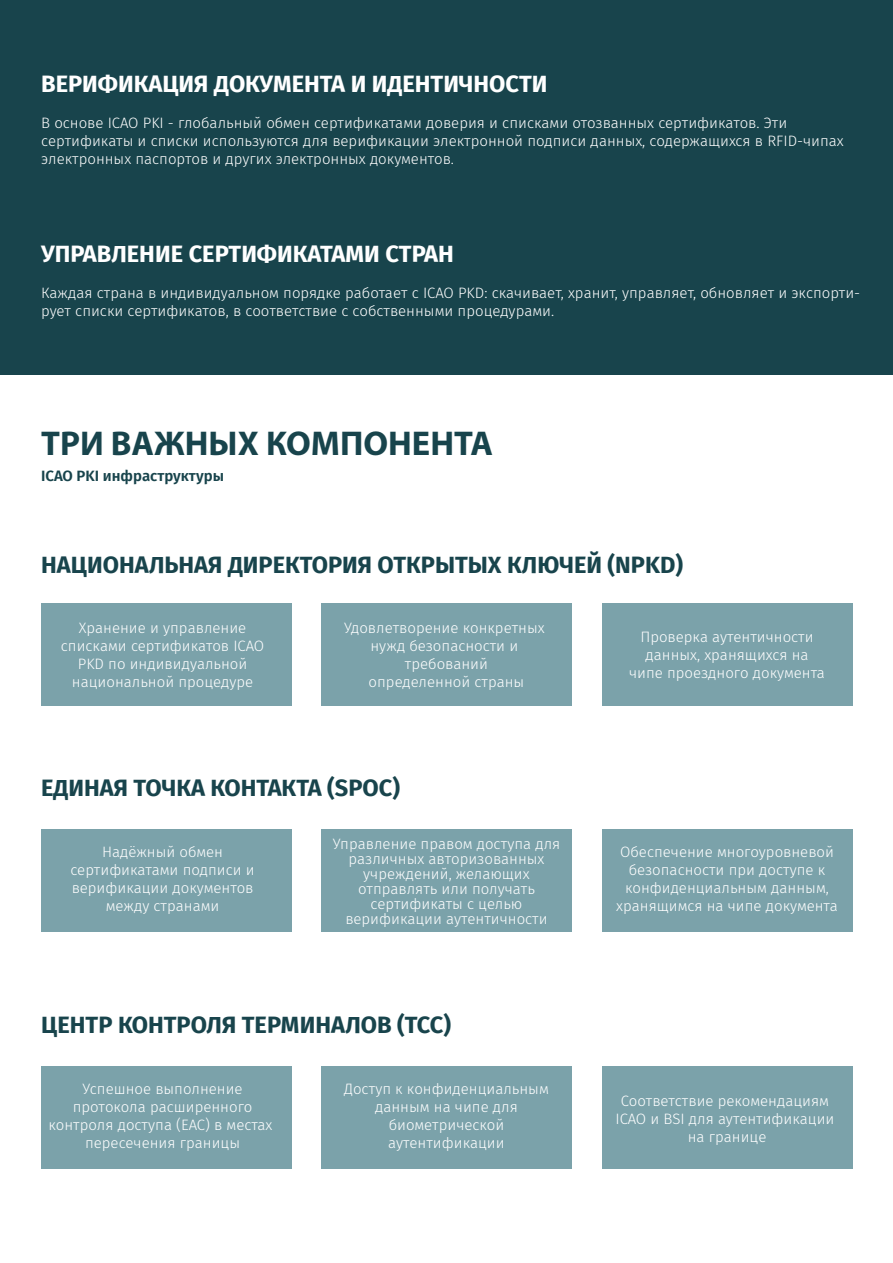
<style>
.page{position:relative;width:893px;height:1263px;background:#fff}
.page>*{position:absolute;margin:0;border:0;box-sizing:border-box;transform-origin:0 0}
.t1{font:700 34.5px "Myriad Pro";color:#18444c}
.t2{font:700 23.55px "Fira Sans";color:#18444c}
.t3{font:700 23.55px "Fira Sans";color:#fff}
.t4{font:300 15px/18px "Fira Sans";color:#fff;text-align:center}
.t5{font:600 15px "Fira Sans";color:#18444c}
</style>
<div class="page">
<div style="left:0;top:0;width:893px;height:374px;background:#18444c"></div>
<div style="left:41px;top:603px;width:250px;height:103px;background:#7ba2aa"></div>
<div style="left:321px;top:603px;width:251px;height:103px;background:#7ba2aa"></div>
<div style="left:602px;top:603px;width:250px;height:103px;background:#7ba2aa"></div>
<div style="left:41px;top:829px;width:250px;height:103px;background:#7ba2aa"></div>
<div style="left:321px;top:829px;width:251px;height:103px;background:#7ba2aa"></div>
<div style="left:602px;top:829px;width:250px;height:103px;background:#7ba2aa"></div>
<div style="left:41px;top:1066px;width:250px;height:103px;background:#7ba2aa"></div>
<div style="left:321px;top:1066px;width:251px;height:103px;background:#7ba2aa"></div>
<div style="left:602px;top:1066px;width:250px;height:103px;background:#7ba2aa"></div>
<h2 class="t3" style="left:41px;top:64px;width:508px">ВЕРИФИКАЦИЯ ДОКУМЕНТА И ИДЕНТИЧНОСТИ</h2>
<p class="t4" style="left:41px;top:114px;width:804px;text-align:left">В основе ICAO PKI - глобальный обмен сертификатами доверия и списками отозванных сертификатов. Эти сертификаты и списки используются для верификации электронной подписи данных, содержащихся в RFID-чипах электронных паспортов и других электронных документов.</p>
<h2 class="t3" style="left:41px;top:234px;width:414px">УПРАВЛЕНИЕ СЕРТИФИКАТАМИ СТРАН</h2>
<p class="t4" style="left:41px;top:283px;width:821px;text-align:left">Каждая страна в индивидуальном порядке работает с ICAO PKD: скачивает, хранит, управляет, обновляет и экспорти&shy;рует списки сертификатов, в соответствие с собственными процедурами.</p>
<h1 class="t1" style="left:41px;top:421px;width:453px">ТРИ ВАЖНЫХ КОМПОНЕНТА</h1>
<p class="t5" style="left:41px;top:464px;width:185px">ICAO PKI инфраструктуры</p>
<h2 class="t2" style="left:41px;top:544px;width:643px">НАЦИОНАЛЬНАЯ ДИРЕКТОРИЯ ОТКРЫТЫХ КЛЮЧЕЙ (NPKD)</h2>
<p class="t4" style="left:61px;top:618px;width:205px">Хранение и управление списками сертификатов ICAO<br>PKD по индивидуальной национальной процедуре</p>
<p class="t4" style="left:344px;top:618px;width:202px">Удовлетворение конкретных нужд безопасности и требований<br>определенной страны</p>
<p class="t4" style="left:629px;top:627px;width:197px">Проверка аутентичности данных, хранящихся на чипе проездного документа</p>
<h2 class="t2" style="left:41px;top:768px;width:360px">ЕДИНАЯ ТОЧКА КОНТАКТА (SPOC)</h2>
<p class="t4" style="left:70px;top:843px;width:186px">Надёжный обмен сертификатами подписи и верификации документов между странами</p>
<p class="t4" style="left:333px;top:836px;width:229px;line-height:15px">Управление правом доступа для различных авторизованных учреждений, желающих отправлять или получать сертификаты с целью верификации аутентичности</p>
<p class="t4" style="left:616px;top:843px;width:223px">Обеспечение многоуровневой безопасности при доступе к конфиденциальным данным, хранящимся на чипе документа</p>
<h2 class="t2" style="left:41px;top:1004px;width:411px">ЦЕНТР КОНТРОЛЯ ТЕРМИНАЛОВ (ТСС)</h2>
<p class="t4" style="left:49px;top:1080px;width:225px">Успешное выполнение протокола расширенного контроля доступа (ЕАС) в местах пересечения границы</p>
<p class="t4" style="left:344px;top:1080px;width:206px">Доступ к конфиденциальным данным на чипе для биометрической аутентификации</p>
<p class="t4" style="left:615px;top:1092px;width:220px">Соответствие рекомендациям<br>ICAO и BSI для аутентификации на границе</p>
</div>
